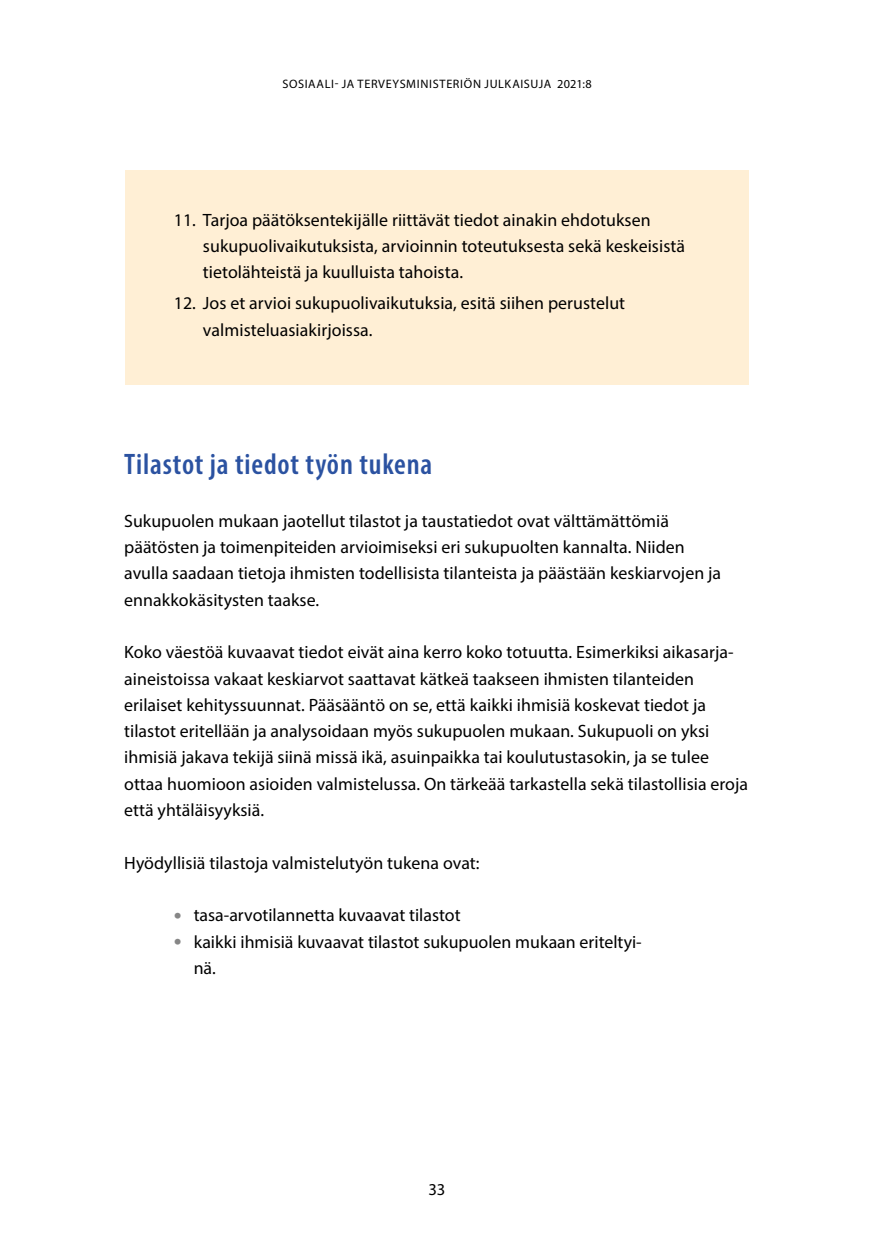
<style>
.page{position:relative;width:874px;height:1241px;background:#fff}
.page>*{position:absolute;margin:0;border:0;box-sizing:border-box;transform-origin:0 0}
.Otsikko_2{font:600 condensed 29.75px "Myriad Pro";letter-spacing:.025em;color:#2b52a1}
._01_Leipä_seuraavat{font:17.85px/26.2px "Myriad Pro";letter-spacing:.005em;color:#000}
._02_Leipä_pallukkalu{font:17.85px/26.2px "Myriad Pro";color:#000}
.t1{font:16.62px "Myriad Pro";color:#000}
.t2{font:12.25px "Myriad Pro";letter-spacing:.05em;color:#000}
.s1{font-size:28px;color:#868686}
</style>
<div class="page">
<div style="left:125px;top:170px;width:623px;height:63px;background:#ffefd5"></div>
<div style="left:125px;top:187px;width:623px;height:140px;background:#ffefd5"></div>
<div style="left:125px;top:271px;width:623px;height:114px;background:#ffefd5"></div>
<p class="t2" style="left:282px;top:76px;width:310px">SOSIAALI- JA TERVEYSMINISTERIÖN JULKAISUJA 2021:8</p>
<p class="_01_Leipä_seuraavat" style="left:203px;top:206px;width:483px;text-indent:-29px">11. Tarjoa päätöksentekijälle riittävät tiedot ainakin ehdotuksen sukupuolivaikutuksista, arvioinnin toteutuksesta sekä keskeisistä tietolähteistä ja kuulluista tahoista.</p>
<p class="_01_Leipä_seuraavat" style="left:203px;top:290px;width:423px;text-indent:-29px">12. Jos et arvioi sukupuolivaikutuksia, esitä siihen perustelut valmisteluasiakirjoissa.</p>
<h2 class="Otsikko_2" style="left:124px;top:445px;width:309px">Tilastot ja tiedot työn tukena</h2>
<p class="_01_Leipä_seuraavat" style="left:124px;top:507px;width:598px">Sukupuolen mukaan jaotellut tilastot ja taustatiedot ovat välttämättömiä päätösten ja toimenpiteiden arvioimiseksi eri sukupuolten kannalta. Niiden avulla saadaan tietoja ihmisten todellisista tilanteista ja päästään keskiarvojen ja ennakkokäsitysten taakse.</p>
<p class="_01_Leipä_seuraavat" style="left:124px;top:638px;width:625px">Koko väestöä kuvaavat tiedot eivät aina kerro koko totuutta. Esimerkiksi aikasarja&shy;aineistoissa vakaat keskiarvot saattavat kätkeä taakseen ihmisten tilanteiden erilaiset kehityssuunnat. Pääsääntö on se, että kaikki ihmisiä koskevat tiedot ja tilastot eritellään ja analysoidaan myös sukupuolen mukaan. Sukupuoli on yksi ihmisiä jakava tekijä siinä missä ikä, asuinpaikka tai koulutustasokin, ja se tulee ottaa huomioon asioiden valmistelussa. On tärkeää tarkastella sekä tilastollisia eroja että yhtäläisyyksiä.</p>
<p class="_01_Leipä_seuraavat" style="left:124px;top:849px;width:357px">Hyödyllisiä tilastoja valmistelutyön tukena ovat:</p>
<p class="_02_Leipä_pallukkalu" style="left:174px;top:901px;width:288px"><span class="s1">•</span> tasa-arvotilannetta kuvaavat tilastot</p>
<p class="_02_Leipä_pallukkalu" style="left:193px;top:928px;width:449px;text-indent:-20px"><span class="s1">•</span> kaikki ihmisiä kuvaavat tilastot sukupuolen mukaan eriteltyi&shy;nä.</p>
<p class="t1" style="left:428px;top:1178px;width:18px">33</p>
</div>
